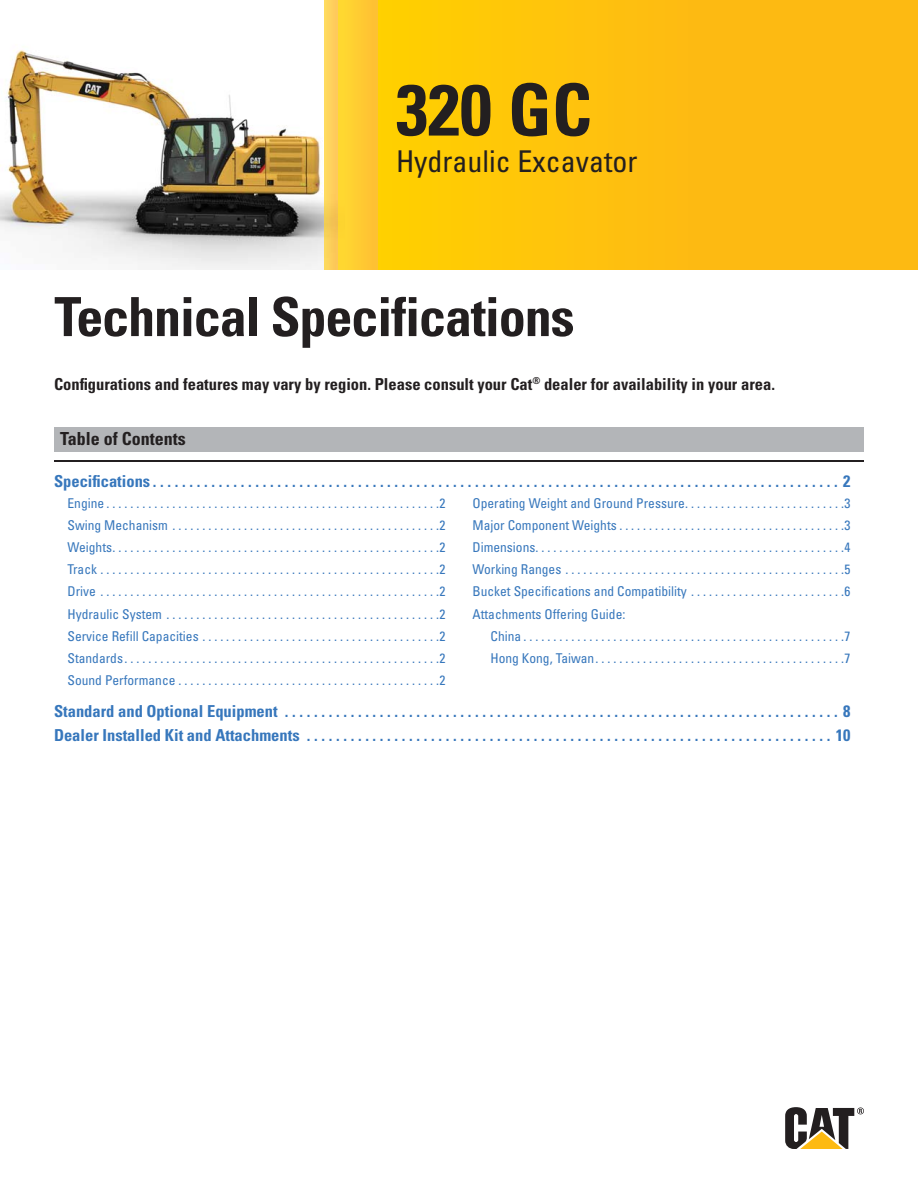
<style>
.page{position:relative;width:918px;height:1188px;background:#fff}
.page>*{position:absolute;margin:0;border:0;box-sizing:border-box;transform-origin:0 0}
.t1{font:700 condensed 72px "Univers LT Std";color:#231f20}
.t2{font:700 condensed 54px "Univers LT Std";letter-spacing:-.02em;color:#231f20}
.t3{font:condensed 30px "Univers LT Std";color:#231f20}
.t4{font:700 condensed 18px "Univers LT Std";color:#231f20}
.t5{font:700 condensed 16.5px/24px "Univers LT Std";color:#3777bc}
.t6{font:700 condensed 16.5px "Univers LT Std";color:#231f20}
.t7{font:condensed 13.5px/22.2px "Univers LT Std";color:#3777bc;text-align:justify}
</style>
<div class="page">
<img style="left:0;top:0;width:338px;height:270px">
<div style="left:378px;top:0;width:540px;height:270px;background:linear-gradient(to right,#ffcd04,#fdb517)"></div>
<svg style="left:338px;top:0;width:40px;height:270px;background:#fecc31"></svg>
<svg style="left:785px;top:1107px;width:79px;height:42px"></svg>
<div style="left:54px;top:427px;width:810px;height:25px;background:#b3b5b8"></div>
<hr style="left:54px;top:460px;width:810px;height:2px;background:#231f20">
<h1 class="t1" style="left:396px;top:76px;width:197px">320 GC</h1>
<h3 class="t3" style="left:396px;top:147px;width:243px">Hydraulic Excavator</h3>
<h2 class="t2" style="left:54px;top:291px;width:522px">Technical Specifications</h2>
<p class="t6" style="left:54px;top:376px;width:723px">Configurations and features may vary by region. Please consult your Cat<sup>®</sup> dealer for availability in your area.</p>
<h3 class="t4" style="left:60px;top:430px;width:127px">Table of Contents</h3>
<p class="t5" style="left:54px;top:470px;width:798px">Specifications . . . . . . . . . . . . . . . . . . . . . . . . . . . . . . . . . . . . . . . . . . . . . . . . . . . . . . . . . . . . . . . . . . . . . . . . . . . . . . . . . . . . . . . . . . . . . . 2</p>
<p class="t7" style="left:68px;top:493px;width:380px">Engine . . . . . . . . . . . . . . . . . . . . . . . . . . . . . . . . . . . . . . . . . . . . . . . . . . . . . . . .2<br>Swing Mechanism . . . . . . . . . . . . . . . . . . . . . . . . . . . . . . . . . . . . . . . . . . . . .2<br>Weights. . . . . . . . . . . . . . . . . . . . . . . . . . . . . . . . . . . . . . . . . . . . . . . . . . . . . . .2<br>Track . . . . . . . . . . . . . . . . . . . . . . . . . . . . . . . . . . . . . . . . . . . . . . . . . . . . . . . . .2<br>Drive . . . . . . . . . . . . . . . . . . . . . . . . . . . . . . . . . . . . . . . . . . . . . . . . . . . . . . . . .2<br>Hydraulic System . . . . . . . . . . . . . . . . . . . . . . . . . . . . . . . . . . . . . . . . . . . . . .2<br>Service Refill Capacities . . . . . . . . . . . . . . . . . . . . . . . . . . . . . . . . . . . . . . . .2<br>Standards. . . . . . . . . . . . . . . . . . . . . . . . . . . . . . . . . . . . . . . . . . . . . . . . . . . . .2<br>Sound Performance . . . . . . . . . . . . . . . . . . . . . . . . . . . . . . . . . . . . . . . . . . . .2</p>
<p class="t7" style="left:472px;top:493px;width:380px">Operating Weight and Ground Pressure. . . . . . . . . . . . . . . . . . . . . . . . . . .3<br>Major Component Weights . . . . . . . . . . . . . . . . . . . . . . . . . . . . . . . . . . . . . .3<br>Dimensions. . . . . . . . . . . . . . . . . . . . . . . . . . . . . . . . . . . . . . . . . . . . . . . . . . . .4<br>Working Ranges . . . . . . . . . . . . . . . . . . . . . . . . . . . . . . . . . . . . . . . . . . . . . . .5<br>Bucket Specifications and Compatibility . . . . . . . . . . . . . . . . . . . . . . . . . .6<br>Attachments Offering Guide:</p>
<p class="t7" style="left:490px;top:626px;width:362px">China . . . . . . . . . . . . . . . . . . . . . . . . . . . . . . . . . . . . . . . . . . . . . . . . . . . . . .7<br>Hong Kong, Taiwan. . . . . . . . . . . . . . . . . . . . . . . . . . . . . . . . . . . . . . . . . .7</p>
<p class="t5" style="left:54px;top:700px;width:798px">Standard and Optional Equipment . . . . . . . . . . . . . . . . . . . . . . . . . . . . . . . . . . . . . . . . . . . . . . . . . . . . . . . . . . . . . . . . . . . . . . . . . . . . 8<br>Dealer Installed Kit and Attachments . . . . . . . . . . . . . . . . . . . . . . . . . . . . . . . . . . . . . . . . . . . . . . . . . . . . . . . . . . . . . . . . . . . . . . . . 10</p>
</div>
